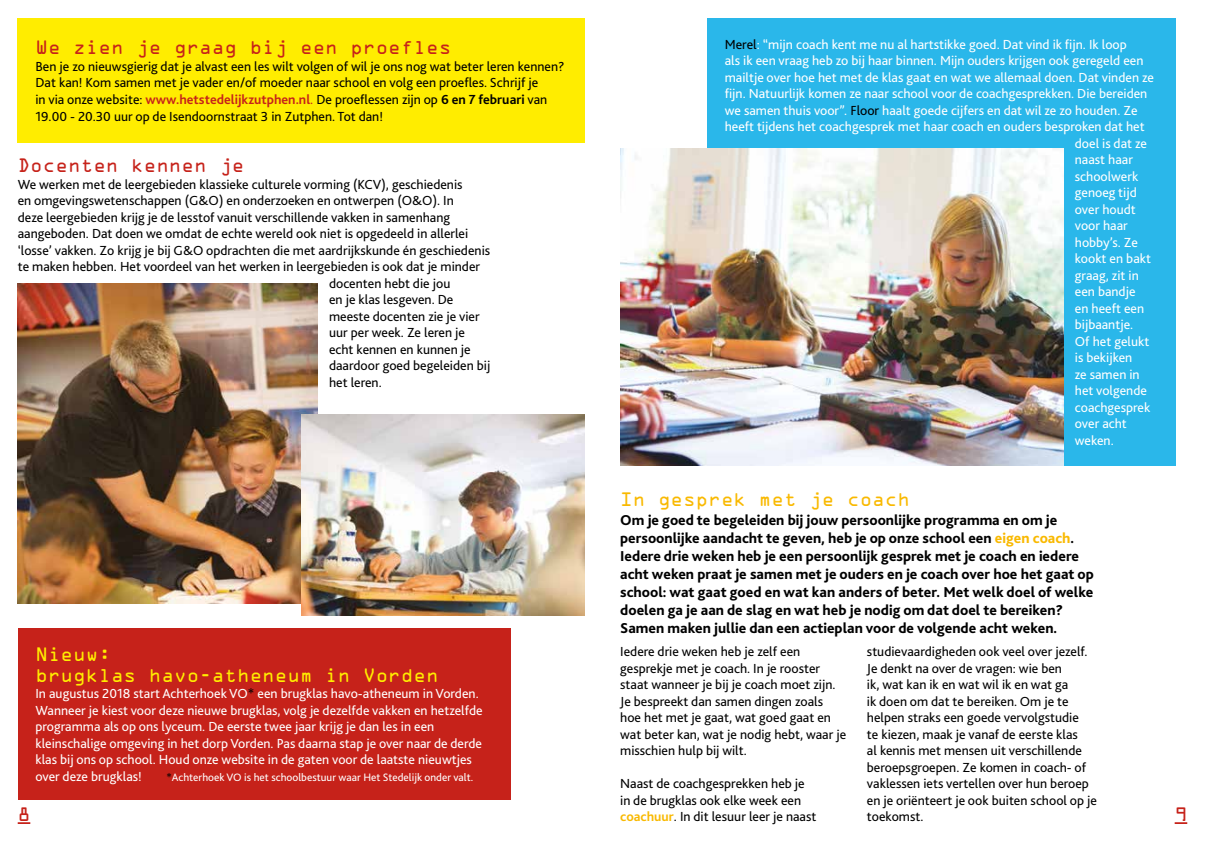
<style>
.page{position:relative;width:1205px;height:851px;background:#fff}
.page>*{position:absolute;margin:0;border:0;box-sizing:border-box;transform-origin:0 0}
.t1{font:17.5px "OCRA Std";color:#c6221a}
.t2{font:17.5px/21px "OCRA Std";color:#ffed00}
.t3{font:17.5px "OCRA Std";color:#f9b900}
.t4{font:800 15px/18px "Bliss 2";color:#000}
.t5{font:13.75px/16.5px "Bliss 2";color:#000}
.t6{font:13.75px/16.5px "Bliss 2";color:#fff}
.t7{font:11.25px "Bliss 2";color:#fff}
.s1{font-weight:700;color:#c6221a}
.s2{color:#c6221a}
.s3{font-weight:700}
.s4{color:#000}
.s5{color:#f9b900}
.s6{font-weight:700;color:#f9b900}
</style>
<div class="page">
<svg style="left:1174px;top:822px;width:13px;height:1px"></svg>
<svg style="left:18px;top:822px;width:12px;height:1px"></svg>
<div style="left:18px;top:19px;width:567px;height:124px;background:#ffed00"></div>
<div style="left:707px;top:19px;width:468px;height:447px;background:#2ab7ea"></div>
<img style="left:18px;top:284px;width:299px;height:319px">
<img style="left:620px;top:148px;width:443px;height:318px">
<div style="left:18px;top:628px;width:492px;height:171px;background:#c6221a"></div>
<img style="left:301px;top:415px;width:284px;height:200px">
<p class="t1" style="left:35px;top:40px;width:417px">We zien je graag bij een proefles</p>
<p class="t5" style="left:35px;top:58px;width:530px">Ben je zo nieuwsgierig dat je alvast een les wilt volgen of wil je ons nog wat beter leren kennen?<br>Dat kan! Kom samen met je vader en/of moeder naar school en volg een proefles. Schrijf je<br>in via onze website: <span class="s1">www.hetstedelijkzutphen.nl</span><span class="s2">.</span> De proeflessen zijn op <span class="s3">6 en 7 februari</span> van 19.00 - 20.30 uur op de Isendoornstraat 3 in Zutphen. Tot dan!</p>
<p class="t1" style="left:18px;top:158px;width:228px">Docenten kennen je</p>
<p class="t5" style="left:18px;top:176px;width:446px">We werken met de leergebieden klassieke culturele vorming (KCV), geschiedenis</p>
<p class="t5" style="left:18px;top:192px;width:438px">en omgevingswetenschappen (G&amp;O) en onderzoeken en ontwerpen (O&amp;O). In</p>
<p class="t5" style="left:18px;top:209px;width:434px">deze leergebieden krijg je de lesstof vanuit verschillende vakken in samenhang</p>
<p class="t5" style="left:18px;top:225px;width:452px">aangeboden. Dat doen we omdat de echte wereld ook niet is opgedeeld in allerlei</p>
<p class="t5" style="left:18px;top:242px;width:474px">‘losse’ vakken. Zo krijg je bij G&amp;O opdrachten die met aardrijkskunde én geschiedenis</p>
<p class="t5" style="left:18px;top:258px;width:464px">te maken hebben. Het voordeel van het werken in leergebieden is ook dat je minder</p>
<p class="t5" style="left:329px;top:275px;width:123px">docenten hebt die jou</p>
<p class="t5" style="left:329px;top:291px;width:126px">en je klas lesgeven. De</p>
<p class="t5" style="left:329px;top:308px;width:152px">meeste docenten zie je vier</p>
<p class="t5" style="left:329px;top:324px;width:138px">uur per week. Ze leren je</p>
<p class="t5" style="left:329px;top:341px;width:143px">echt kennen en kunnen je</p>
<p class="t5" style="left:329px;top:357px;width:163px">daardoor goed begeleiden bij</p>
<p class="t5" style="left:329px;top:374px;width:54px">het leren.</p>
<p class="t6" style="left:725px;top:36px;width:403px"><span class="s4">Merel</span>: “mijn coach kent me nu al hartstikke goed. Dat vind ik fijn. Ik loop</p>
<p class="t6" style="left:725px;top:52px;width:420px">als ik een vraag heb zo bij haar binnen. Mijn ouders krijgen ook geregeld een</p>
<p class="t6" style="left:725px;top:69px;width:431px">mailtje over hoe het met de klas gaat en wat we allemaal doen. Dat vinden ze</p>
<p class="t6" style="left:725px;top:85px;width:424px">fijn. Natuurlijk komen ze naar school voor de coachgesprekken. Die bereiden</p>
<p class="t6" style="left:725px;top:102px;width:414px">we samen thuis voor”. <span class="s4">Floor</span> haalt goede cijfers en dat wil ze zo houden. Ze</p>
<p class="t6" style="left:725px;top:118px;width:421px">heeft tijdens het coachgesprek met haar coach en ouders besproken dat het</p>
<p class="t6" style="left:1075px;top:135px;width:74px">doel is dat ze</p>
<p class="t6" style="left:1075px;top:151px;width:60px">naast haar</p>
<p class="t6" style="left:1075px;top:168px;width:65px">schoolwerk</p>
<p class="t6" style="left:1075px;top:184px;width:63px">genoeg tijd</p>
<p class="t6" style="left:1075px;top:201px;width:63px">over houdt</p>
<p class="t6" style="left:1075px;top:217px;width:55px">voor haar</p>
<p class="t6" style="left:1075px;top:234px;width:65px">hobby’s. Ze</p>
<p class="t6" style="left:1075px;top:250px;width:78px">kookt en bakt</p>
<p class="t6" style="left:1075px;top:267px;width:65px">graag, zit in</p>
<p class="t6" style="left:1075px;top:283px;width:62px">een bandje</p>
<p class="t6" style="left:1075px;top:300px;width:71px">en heeft een</p>
<p class="t6" style="left:1075px;top:316px;width:60px">bijbaantje.</p>
<p class="t6" style="left:1075px;top:333px;width:76px">Of het gelukt</p>
<p class="t6" style="left:1075px;top:349px;width:59px">is bekijken</p>
<p class="t6" style="left:1075px;top:366px;width:66px">ze samen in</p>
<p class="t6" style="left:1075px;top:382px;width:74px">het volgende</p>
<p class="t6" style="left:1075px;top:399px;width:77px">coachgesprek</p>
<p class="t6" style="left:1075px;top:415px;width:54px">over acht</p>
<p class="t6" style="left:1075px;top:432px;width:40px">weken.</p>
<p class="t3" style="left:620px;top:491px;width:291px">In gesprek met je coach</p>
<p class="t4" style="left:620px;top:510px;width:475px">Om je goed te begeleiden bij jouw persoonlijke programma en om je persoonlijke aandacht te geven, heb je op onze school een <span class="s5">eigen coach</span>.<br>Iedere drie weken heb je een persoonlijk gesprek met je coach en iedere acht weken praat je samen met je ouders en je coach over hoe het gaat op school: wat gaat goed en wat kan anders of beter. Met welk doel of welke doelen ga je aan de slag en wat heb je nodig om dat doel te bereiken?<br>Samen maken jullie dan een actieplan voor de volgende acht weken.</p>
<p class="t5" style="left:620px;top:643px;width:227px">Iedere drie weken heb je zelf een gesprekje met je coach. In je rooster staat wanneer je bij je coach moet zijn.<br>Je bespreekt dan samen dingen zoals hoe het met je gaat, wat goed gaat en wat beter kan, wat je nodig hebt, waar je misschien hulp bij wilt.</p>
<p class="t5" style="left:620px;top:775px;width:198px">Naast de coachgesprekken heb je in de brugklas ook elke week een <span class="s6">coachuur</span>. In dit lesuur leer je naast</p>
<p class="t5" style="left:867px;top:643px;width:231px">studievaardigheden ook veel over jezelf.<br>Je denkt na over de vragen: wie ben<br>ik, wat kan ik en wat wil ik en wat ga<br>ik doen om dat te bereiken. Om je te helpen straks een goede vervolgstudie<br>te kiezen, maak je vanaf de eerste klas<br>al kennis met mensen uit verschillende beroepsgroepen. Ze komen in coach- of vaklessen iets vertellen over hun beroep en je oriënteert je ook buiten school op je toekomst.</p>
<p class="t2" style="left:35px;top:645px;width:405px">Nieuw:<br>brugklas havo-atheneum in Vorden</p>
<p class="t6" style="left:35px;top:685px;width:449px">In augustus 2018 start Achterhoek VO<span class="s4">*</span> een brugklas havo-atheneum in Vorden.<br>Wanneer je kiest voor deze nieuwe brugklas, volg je dezelfde vakken en hetzelfde programma als op ons lyceum. De eerste twee jaar krijg je dan les in een kleinschalige omgeving in het dorp Vorden. Pas daarna stap je over naar de derde klas bij ons op school. Houd onze website in de gaten voor de laatste nieuwtjes over deze brugklas!</p>
<p class="t7" style="left:166px;top:770px;width:308px"><span class="s4">*</span>Achterhoek VO is het schoolbestuur waar Het Stedelijk onder valt.</p>
<p class="t1" style="left:18px;top:806px;width:14px">8</p>
<p class="t1" style="left:1174px;top:806px;width:14px">9</p>
</div>
